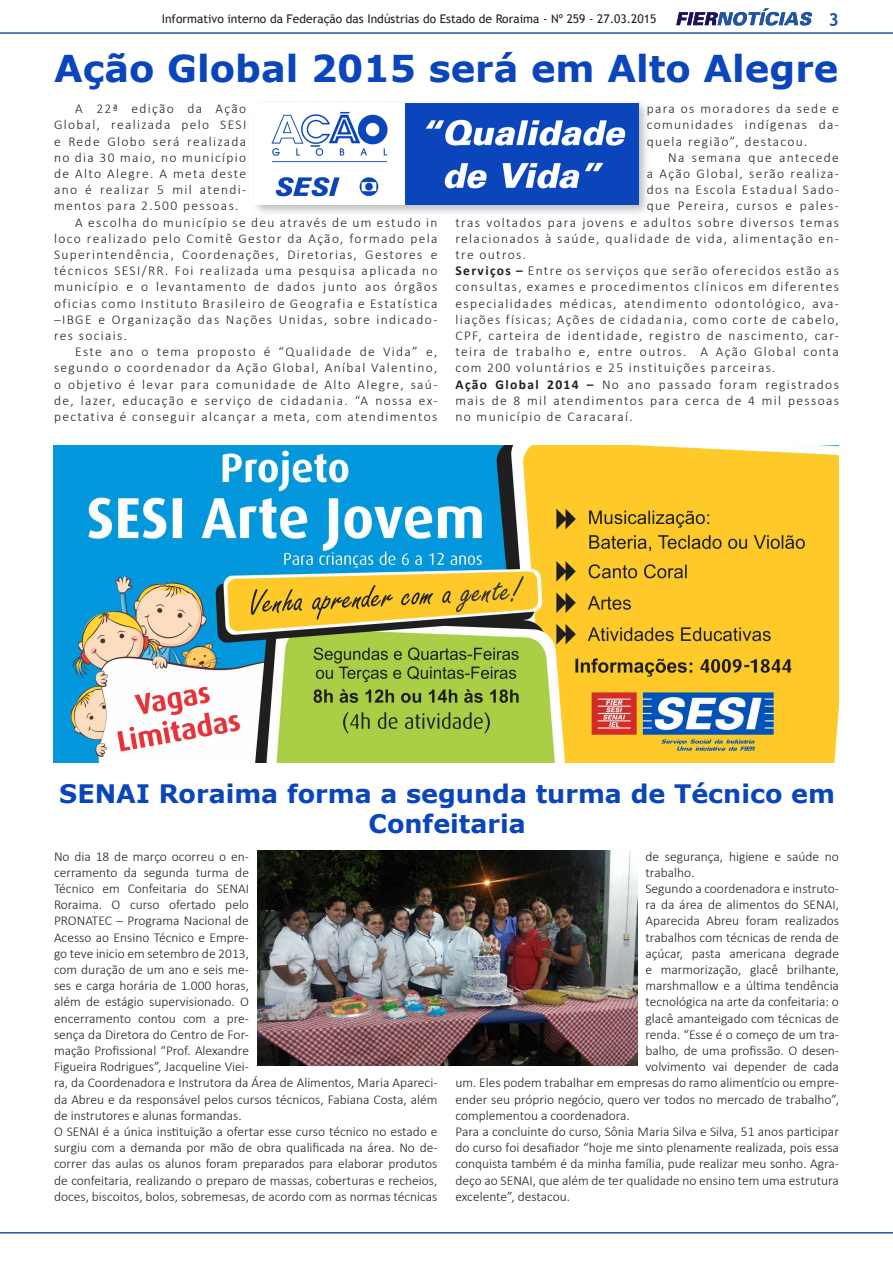
<style>
.page{position:relative;width:893px;height:1263px;background:#fff}
.page>*{position:absolute;margin:0;border:0;box-sizing:border-box;transform-origin:0 0}
.t1{font:700 37.05px "Verdana";color:#0a45bb}
.t2{font:700 25.5px/30.6px "Verdana";color:#0a45bb;text-align:center}
.t3{font:700 18px "Trebuchet MS";color:#2254a4}
.t4{font:300 13.5px/16.2px "Calibri";color:#231f20;text-align:justify}
.t5{font:300 13.5px "Calibri";letter-spacing:.1em;color:#231f20}
.t6{font:12px "Trebuchet MS";color:#231f20}
.s1{font-weight:700}
</style>
<div class="page">
<svg style="left:676px;top:8px;width:136px;height:18px"></svg>
<hr style="left:0;top:32px;width:893px;height:2px;background:#2254a4">
<hr style="left:0;top:1232px;width:893px;height:1px;background:#2254a4">
<img style="left:54px;top:446px;width:785px;height:316px">
<div style="left:251px;top:99px;width:400px;height:119px;background:#231f20;opacity:.3"></div>
<img style="left:255px;top:103px;width:383px;height:102px">
<img style="left:258px;top:850px;width:379px;height:216px">
<p class="t6" style="left:162px;top:11px;width:496px">Informativo interno da Federação das Indústrias do Estado de Roraima - Nº 259 - 27.03.2015</p>
<p class="t3" style="left:828px;top:8px;width:12px">3</p>
<p class="t1" style="left:54px;top:43px;width:786px">Ação Global 2015 será em Alto Alegre</p>
<p class="t4" style="left:54px;top:101px;width:194px;text-indent:21px">A 22ª edição da Ação Global, realizada pelo SESI e Rede Globo será realizada no dia 30 maio, no município de Alto Alegre. A meta deste ano é realizar 5 mil atendi&shy;mentos para 2.500 pessoas.</p>
<p class="t4" style="left:54px;top:214px;width:385px;text-indent:21px">A escolha do município se deu através de um estudo in loco realizado pelo Comitê Gestor da Ação, formado pela Superintendência, Coordenações, Diretorias, Gestores e técnicos SESI/RR. Foi realizada uma pesquisa aplicada no município e o levantamento de dados junto aos órgãos oficias como Instituto Brasileiro de Geografia e Estatística –IBGE e Organização das Nações Unidas, sobre indicado&shy;res sociais.</p>
<p class="t4" style="left:54px;top:344px;width:385px;text-indent:21px">Este ano o tema proposto é “Qualidade de Vida” e, segundo o coordenador da Ação Global, Aníbal Valentino, o objetivo é levar para comunidade de Alto Alegre, saú&shy;de, lazer, educação e serviço de cidadania. “A nossa ex&shy;pectativa é conseguir alcançar a meta, com atendimentos</p>
<p class="t4" style="left:647px;top:101px;width:194px">para os moradores da sede e comunidades indígenas da&shy;quela região”, destacou.</p>
<p class="t5" style="left:668px;top:149px;width:172px">Na semana que antecede</p>
<p class="t5" style="left:647px;top:165px;width:194px">a Ação Global, serão realiza-</p>
<p class="t5" style="left:647px;top:181px;width:194px">dos na Escola Estadual Sado-</p>
<p class="t5" style="left:647px;top:198px;width:194px">que Pereira, cursos e pales-</p>
<p class="t5" style="left:455px;top:214px;width:385px">tras voltados para jovens e adultos sobre diversos temas</p>
<p class="t5" style="left:455px;top:230px;width:385px">relacionados à saúde, qualidade de vida, alimentação en-</p>
<p class="t5" style="left:455px;top:246px;width:72px">tre outros.</p>
<p class="t4" style="left:455px;top:263px;width:385px"><span class="s1">Serviços –</span> Entre os serviços que serão oferecidos estão as consultas, exames e procedimentos clínicos em diferentes especialidades médicas, atendimento odontológico, ava&shy;liações físicas; Ações de cidadania, como corte de cabelo, CPF, carteira de identidade, registro de nascimento, car&shy;teira de trabalho e, entre outros. A Ação Global conta com 200 voluntários e 25 instituições parceiras.</p>
<p class="t4" style="left:455px;top:376px;width:385px"><span class="s1">Ação Global 2014 –</span> No ano passado foram registrados mais de 8 mil atendimentos para cerca de 4 mil pessoas no município de Caracaraí.</p>
<p class="t2" style="left:59px;top:778px;width:777px">SENAI Roraima forma a segunda turma de Técnico em<br>Confeitaria</p>
<p class="t4" style="left:54px;top:848px;width:385px;text-align:left">No dia 18 de março ocorreu o en-<br>cerramento da segunda turma de<br>Técnico em Confeitaria do SENAI<br>Roraima. O curso ofertado pelo<br>PRONATEC – Programa Nacional de<br>Acesso ao Ensino Técnico e Empre-<br>go teve inicio em setembro de 2013,<br>com duração de um ano e seis me-<br>ses e carga horária de 1.000 horas,<br>além de estágio supervisionado. O<br>encerramento contou com a pre-<br>sença da Diretora do Centro de For-<br>mação Profissional “Prof. Alexandre<br>Figueira Rodrigues”, Jacqueline Viei-<br>ra, da Coordenadora e Instrutora da Área de Alimentos, Maria Apareci&shy;da Abreu e da responsável pelos cursos técnicos, Fabiana Costa, além de instrutores e alunas formandas.</p>
<p class="t4" style="left:54px;top:1123px;width:385px">O SENAI é a única instituição a ofertar esse curso técnico no estado e surgiu com a demanda por mão de obra qualificada na área. No de&shy;correr das aulas os alunos foram preparados para elaborar produtos de confeitaria, realizando o preparo de massas, coberturas e recheios, doces, biscoitos, bolos, sobremesas, de acordo com as normas técnicas</p>
<p class="t4" style="left:645px;top:848px;width:195px">de segurança, higiene e saúde no trabalho.</p>
<p class="t4" style="left:645px;top:880px;width:195px">Segundo a coordenadora e instruto-</p>
<p class="t4" style="left:645px;top:896px;width:195px">ra da área de alimentos do SENAI,</p>
<p class="t4" style="left:645px;top:913px;width:195px">Aparecida Abreu foram realizados</p>
<p class="t4" style="left:645px;top:929px;width:195px">trabalhos com técnicas de renda de</p>
<p class="t4" style="left:645px;top:945px;width:195px">açúcar, pasta americana degrade</p>
<p class="t4" style="left:645px;top:961px;width:195px">e marmorização, glacê brilhante,</p>
<p class="t4" style="left:645px;top:977px;width:195px">marshmallow e a última tendência</p>
<p class="t4" style="left:645px;top:994px;width:195px">tecnológica na arte da confeitaria: o</p>
<p class="t4" style="left:645px;top:1010px;width:195px">glacê amanteigado com técnicas de</p>
<p class="t4" style="left:645px;top:1026px;width:195px">renda. “Esse é o começo de um tra-</p>
<p class="t4" style="left:645px;top:1042px;width:195px">balho, de uma profissão. O desen-</p>
<p class="t4" style="left:645px;top:1058px;width:195px">volvimento vai depender de cada</p>
<p class="t4" style="left:455px;top:1075px;width:385px">um. Eles podem trabalhar em empresas do ramo alimentício ou empre-</p>
<p class="t4" style="left:455px;top:1091px;width:385px">ender seu próprio negócio, quero ver todos no mercado de trabalho”,</p>
<p class="t4" style="left:455px;top:1107px;width:176px">complementou a coordenadora.</p>
<p class="t4" style="left:455px;top:1123px;width:385px">Para a concluinte do curso, Sônia Maria Silva e Silva, 51 anos participar do curso foi desafiador “hoje me sinto plenamente realizada, pois essa conquista também é da minha família, pude realizar meu sonho. Agra&shy;deço ao SENAI, que além de ter qualidade no ensino tem uma estrutura excelente”, destacou.</p>
</div>
